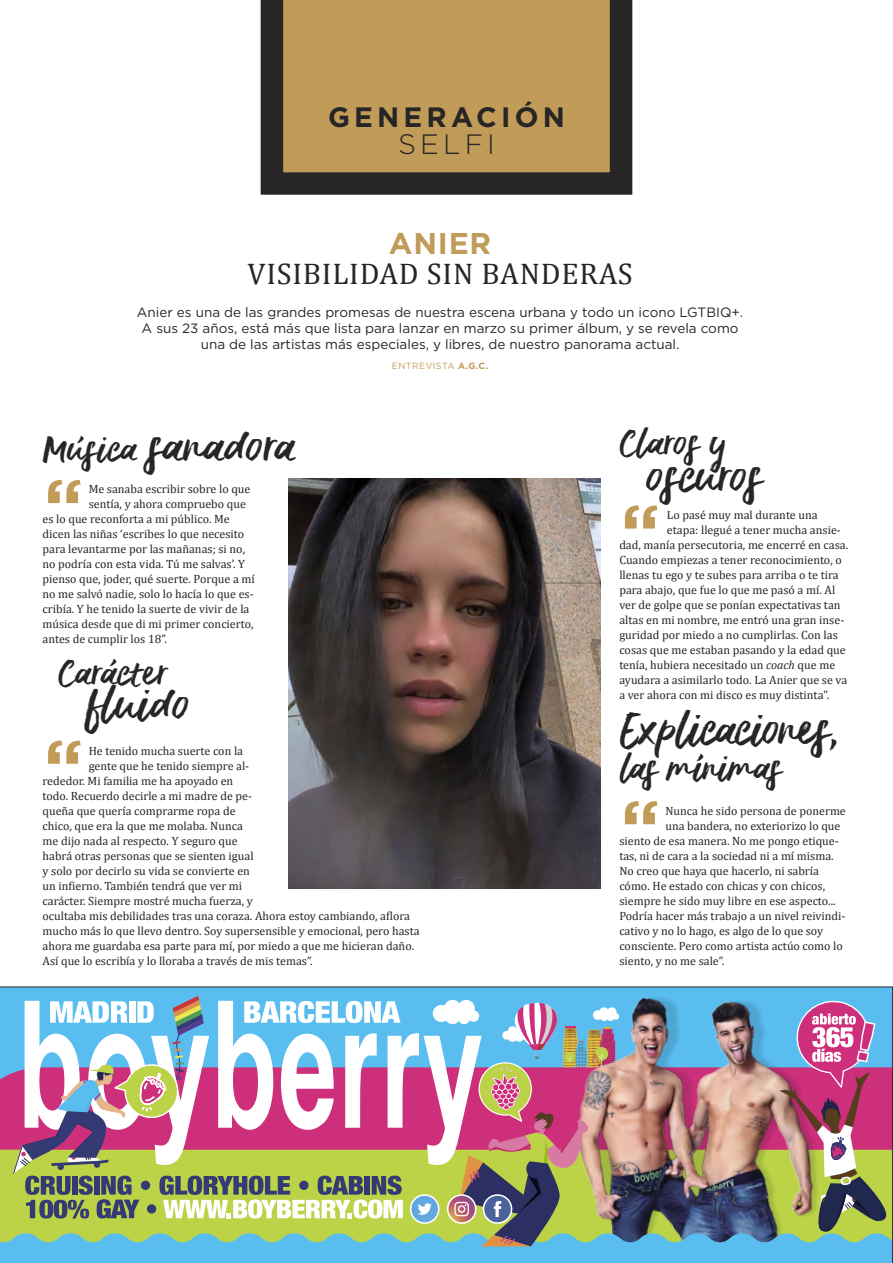
<style>
.page{position:relative;width:893px;height:1263px;background:#fff}
.page>*{position:absolute;margin:0;border:0;box-sizing:border-box;transform-origin:0 0}
.t1{font:700 72px "Gotham";color:#c19b58}
.t2{font:37.5px "Delirium Sample";color:#272526}
.t3{font:37.5px "Delirium Sample";letter-spacing:-.03em;color:#272526}
.t4{font:30px "Cambria";letter-spacing:.025em;color:#272526}
.t5{font:30px "Delirium Sample";color:#272526}
.t6{font:30px "Delirium Sample";letter-spacing:-.03em;color:#272526}
.t7{font:700 30px "Gotham";letter-spacing:.025em;color:#c19b58}
.t8{font:700 28.05px "Gotham";letter-spacing:.15em;color:#272526}
.t9{font:300 28.05px "Gotham";letter-spacing:.15em;color:#272526}
.t10{font:13.5px/16.2px "Gotham";color:#272526;text-align:center}
.t11{font:12px "Cambria";color:#272526}
.t12{font:9px "Gotham";letter-spacing:.05em;color:#c19b58}
.s1{font-weight:700}
.s2{font-size:30px}
.s3{font-style:italic}
</style>
<div class="page">
<svg style="left:261px;top:0;width:371px;height:195px"></svg>
<img style="left:288px;top:479px;width:313px;height:410px">
<img style="left:0;top:986px;width:893px;height:277px">
<p class="t8" style="left:328px;top:107px;width:238px">GENERACIÓN</p>
<p class="t9" style="left:398px;top:134px;width:98px">SELFI</p>
<p class="t7" style="left:389px;top:232px;width:104px">ANIER</p>
<p class="t4" style="left:247px;top:255px;width:387px">VISIBILIDAD SIN BANDERAS</p>
<p class="t10" style="left:137px;top:305px;width:608px">Anier es una de las grandes promesas de nuestra escena urbana y todo un icono LGTBIQ+.<br>A sus 23 años, está más que lista para lanzar en marzo su primer álbum, y se revela como una de las artistas más especiales, y libres, de nuestro panorama actual.</p>
<p class="t12" style="left:392px;top:362px;width:98px">ENTREVISTA <span class="s1">A.G.C.</span></p>
<p class="t2" style="left:43px;top:430px;width:253px"><span class="s2">Musica</span> sanadora</p>
<p class="t1" style="left:44px;top:478px;width:40px">“</p>
<p class="t11" style="left:89px;top:482px;width:163px">Me sanaba escribir sobre lo que</p>
<p class="t11" style="left:89px;top:497px;width:159px">sentía, y ahora compruebo que</p>
<p class="t11" style="left:43px;top:512px;width:189px">es lo que reconforta a mi público. Me</p>
<p class="t11" style="left:43px;top:527px;width:203px">dicen las niñas ‘escribes lo que necesito</p>
<p class="t11" style="left:43px;top:542px;width:204px">para levantarme por las mañanas; si no,</p>
<p class="t11" style="left:43px;top:557px;width:204px">no podría con esta vida. Tú me salvas’. Y</p>
<p class="t11" style="left:43px;top:572px;width:214px">pienso que, joder, qué suerte. Porque a mí</p>
<p class="t11" style="left:43px;top:587px;width:213px">no me salvó nadie, solo lo hacía lo que es-</p>
<p class="t11" style="left:43px;top:602px;width:208px">cribía. Y he tenido la suerte de vivir de la</p>
<p class="t11" style="left:43px;top:617px;width:213px">música desde que di mi primer concierto,</p>
<p class="t11" style="left:43px;top:632px;width:126px">antes de cumplir los 18”.</p>
<p class="t5" style="left:58px;top:660px;width:109px">Caracter</p>
<p class="t2" style="left:84px;top:689px;width:106px">fluido</p>
<p class="t1" style="left:44px;top:739px;width:40px">“</p>
<p class="t11" style="left:89px;top:743px;width:156px">He tenido mucha suerte con la</p>
<p class="t11" style="left:89px;top:758px;width:162px">gente que he tenido siempre al-</p>
<p class="t11" style="left:43px;top:773px;width:192px">rededor. Mi familia me ha apoyado en</p>
<p class="t11" style="left:43px;top:788px;width:211px">todo. Recuerdo decirle a mi madre de pe-</p>
<p class="t11" style="left:43px;top:803px;width:194px">queña que quería comprarme ropa de</p>
<p class="t11" style="left:43px;top:818px;width:202px">chico, que era la que me molaba. Nunca</p>
<p class="t11" style="left:43px;top:833px;width:197px">me dijo nada al respecto. Y seguro que</p>
<p class="t11" style="left:43px;top:848px;width:213px">habrá otras personas que se sienten igual</p>
<p class="t11" style="left:43px;top:863px;width:209px">y solo por decirlo su vida se convierte en</p>
<p class="t11" style="left:43px;top:878px;width:201px">un infierno. También tendrá que ver mi</p>
<p class="t11" style="left:43px;top:893px;width:212px">carácter. Siempre mostré mucha fuerza, y</p>
<p class="t11" style="left:43px;top:908px;width:369px">ocultaba mis debilidades tras una coraza. Ahora estoy cambiando, aflora</p>
<p class="t11" style="left:43px;top:923px;width:379px">mucho más lo que llevo dentro. Soy supersensible y emocional, pero hasta</p>
<p class="t11" style="left:43px;top:938px;width:373px">ahora me guardaba esa parte para mí, por miedo a que me hicieran daño.</p>
<p class="t11" style="left:43px;top:953px;width:272px">Así que lo escribía y lo lloraba a través de mis temas”.</p>
<p class="t5" style="left:619px;top:430px;width:107px">Claros y</p>
<p class="t2" style="left:646px;top:461px;width:117px">oscuros</p>
<p class="t1" style="left:621px;top:504px;width:40px">“</p>
<p class="t11" style="left:667px;top:507px;width:152px">Lo pasé muy mal durante una</p>
<p class="t11" style="left:667px;top:522px;width:175px">etapa: llegué a tener mucha ansie-</p>
<p class="t11" style="left:619px;top:537px;width:230px">dad, manía persecutoria, me encerré en casa.</p>
<p class="t11" style="left:619px;top:552px;width:224px">Cuando empiezas a tener reconocimiento, o</p>
<p class="t11" style="left:619px;top:567px;width:221px">llenas tu ego y te subes para arriba o te tira</p>
<p class="t11" style="left:619px;top:582px;width:217px">para abajo, que fue lo que me pasó a mí. Al</p>
<p class="t11" style="left:619px;top:597px;width:223px">ver de golpe que se ponían expectativas tan</p>
<p class="t11" style="left:619px;top:612px;width:226px">altas en mi nombre, me entró una gran inse-</p>
<p class="t11" style="left:619px;top:627px;width:220px">guridad por miedo a no cumplirlas. Con las</p>
<p class="t11" style="left:619px;top:642px;width:228px">cosas que me estaban pasando y la edad que</p>
<p class="t11" style="left:619px;top:657px;width:217px">tenía, hubiera necesitado un <span class="s3">coach</span> que me</p>
<p class="t11" style="left:619px;top:672px;width:229px">ayudara a asimilarlo todo. La Anier que se va</p>
<p class="t11" style="left:619px;top:687px;width:211px">a ver ahora con mi disco es muy distinta”.</p>
<p class="t3" style="left:619px;top:714px;width:220px">Explicaciones,</p>
<p class="t6" style="left:619px;top:756px;width:163px">las minimas</p>
<p class="t11" style="left:665px;top:803px;width:182px">Nunca he sido persona de ponerme</p>
<p class="t11" style="left:665px;top:818px;width:176px">una bandera, no exteriorizo lo que</p>
<p class="t11" style="left:619px;top:833px;width:221px">siento de esa manera. No me pongo etique-</p>
<p class="t11" style="left:619px;top:848px;width:216px">tas, ni de cara a la sociedad ni a mí misma.</p>
<p class="t11" style="left:619px;top:863px;width:201px">No creo que haya que hacerlo, ni sabría</p>
<p class="t11" style="left:619px;top:878px;width:207px">cómo. He estado con chicas y con chicos,</p>
<p class="t11" style="left:619px;top:893px;width:218px">siempre he sido muy libre en ese aspecto...</p>
<p class="t11" style="left:619px;top:908px;width:228px">Podría hacer más trabajo a un nivel reivindi-</p>
<p class="t11" style="left:619px;top:923px;width:205px">cativo y no lo hago, es algo de lo que soy</p>
<p class="t11" style="left:619px;top:938px;width:225px">consciente. Pero como artista actúo como lo</p>
<p class="t11" style="left:619px;top:953px;width:107px">siento, y no me sale”.</p>
<p class="t1" style="left:621px;top:799px;width:40px">“</p>
</div>
